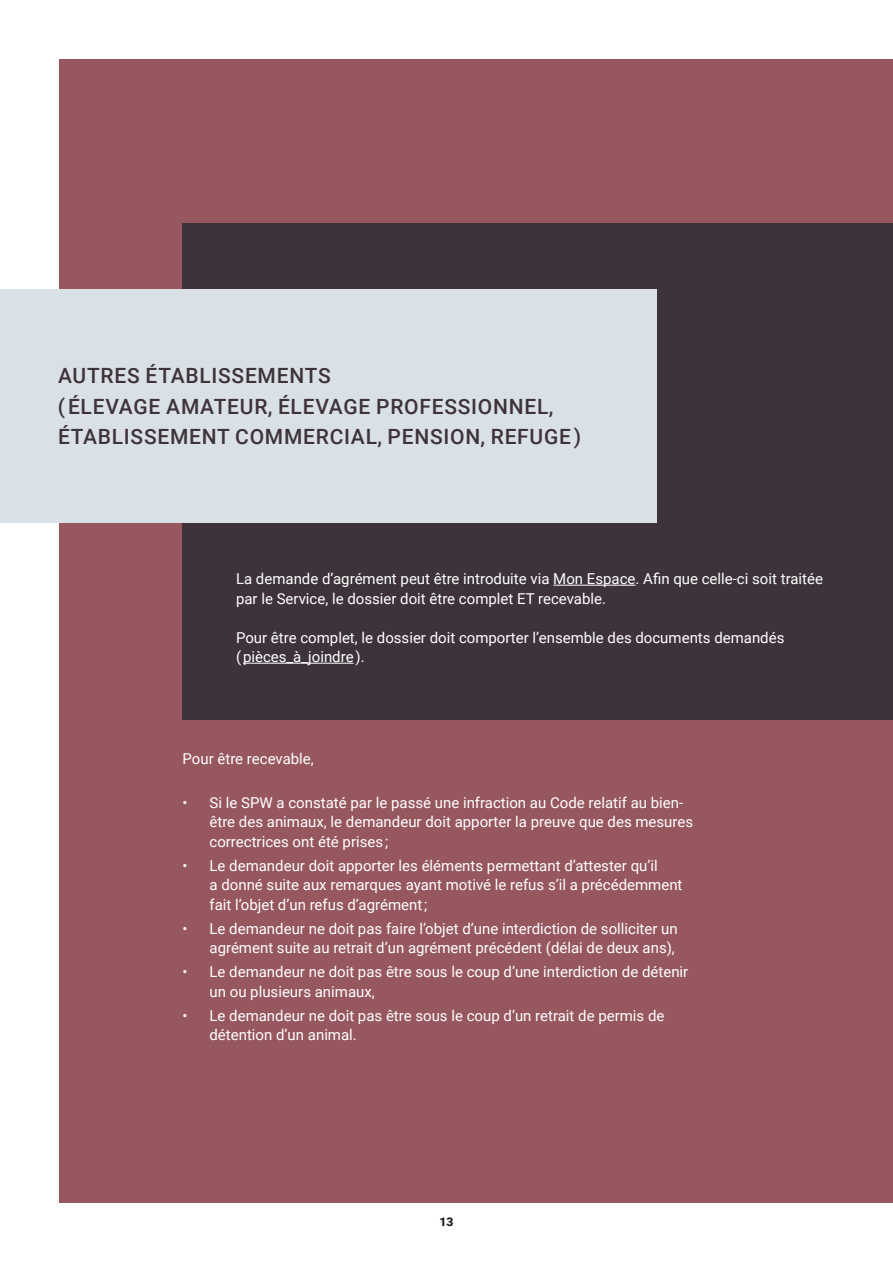
<style>
.page{position:relative;width:893px;height:1263px;background:#fff}
.page>*{position:absolute;margin:0;border:0;box-sizing:border-box;transform-origin:0 0}
.t1{font:500 21px/30px "Roboto";letter-spacing:.035em;color:#3e333b}
.t2{font:15px/19.5px "Roboto";color:#fff}
.t3{font:900 12px "Roboto";color:#231f20}
</style>
<div class="page">
<div style="left:60px;top:60px;width:833px;height:1143px;background:#96575f"></div>
<div style="left:183px;top:223px;width:710px;height:496px;background:#3e333b"></div>
<div style="left:0;top:289px;width:657px;height:233px;background:#dae1e6"></div>
<hr style="left:553px;top:585px;width:83px;height:1px;background:#fff">
<hr style="left:243px;top:663px;width:111px;height:1px;background:#fff">
<h1 class="t1" style="left:58px;top:360px;width:525px">AUTRES ÉTABLISSEMENTS<br>( ÉLEVAGE AMATEUR, ÉLEVAGE PROFESSIONNEL,<br>ÉTABLISSEMENT COMMERCIAL, PENSION, REFUGE )</h1>
<p class="t2" style="left:236px;top:568px;width:588px">La demande d’agrément peut être introduite via Mon Espace. Afin que celle-ci soit traitée par le Service, le dossier doit être complet ET recevable.</p>
<p class="t2" style="left:236px;top:627px;width:550px">Pour être complet, le dossier doit comporter l’ensemble des documents demandés ( pièces_à_joindre ).</p>
<p class="t2" style="left:183px;top:748px;width:133px">Pour être recevable,</p>
<p class="t2" style="left:210px;top:792px;width:485px;text-indent:-27px">• Si le SPW a constaté par le passé une infraction au Code relatif au bien&shy;être des animaux, le demandeur doit apporter la preuve que des mesures correctrices ont été prises ;</p>
<p class="t2" style="left:210px;top:855px;width:474px;text-indent:-27px">• Le demandeur doit apporter les éléments permettant d’attester qu’il<br>a donné suite aux remarques ayant motivé le refus s’il a précédemment fait l’objet d’un refus d’agrément ;</p>
<p class="t2" style="left:183px;top:918px;width:497px;text-align:right">• Le demandeur ne doit pas faire l’objet d’une interdiction de solliciter un agrément suite au retrait d’un agrément précédent (délai de deux ans),</p>
<p class="t2" style="left:210px;top:961px;width:480px;text-indent:-27px">• Le demandeur ne doit pas être sous le coup d’une interdiction de détenir un ou plusieurs animaux,</p>
<p class="t2" style="left:210px;top:1005px;width:456px;text-indent:-27px">• Le demandeur ne doit pas être sous le coup d’un retrait de permis de détention d’un animal.</p>
<p class="t3" style="left:440px;top:1213px;width:15px">13</p>
</div>
